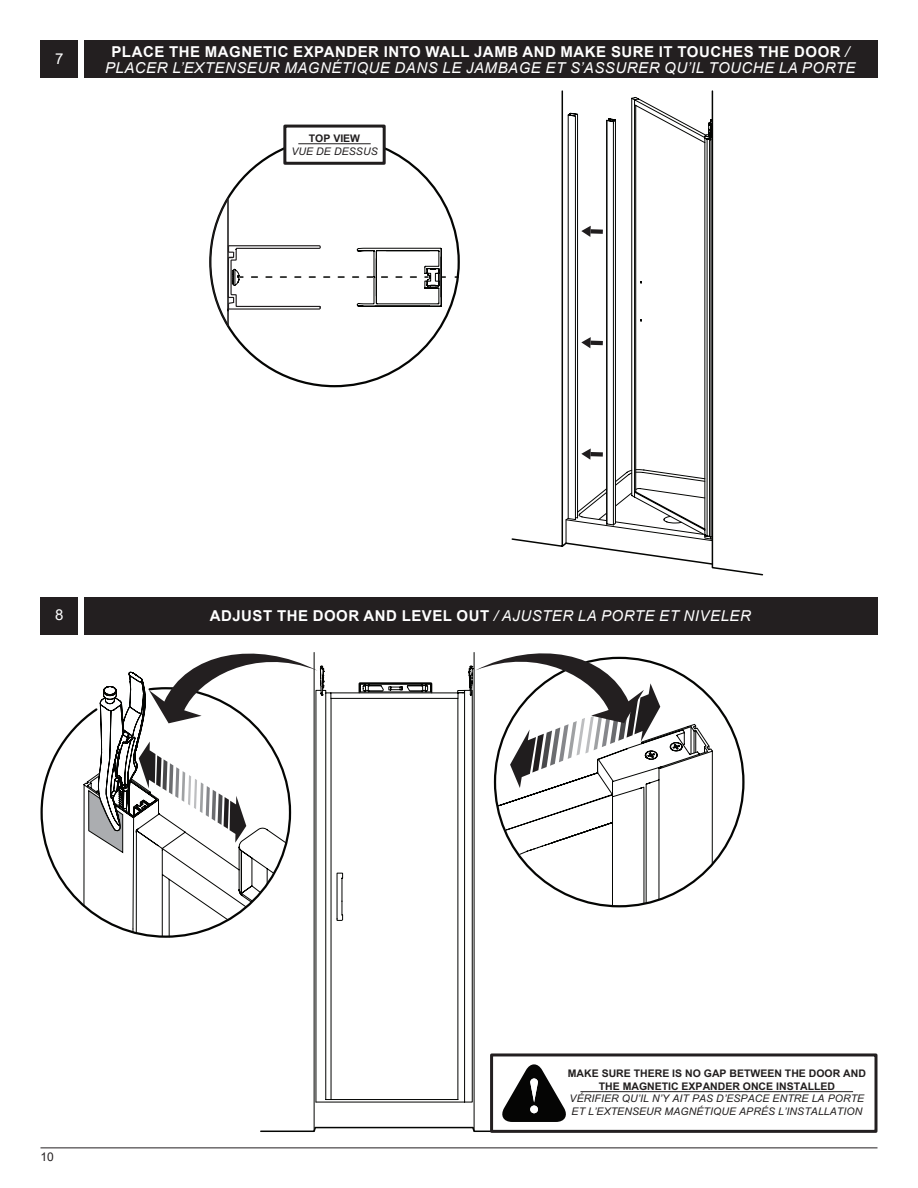
<style>
.page{position:relative;width:918px;height:1188px;background:#fff}
.page>*{position:absolute;margin:0;border:0;box-sizing:border-box;transform-origin:0 0}
.ISNTRUCTIONS_TEXT{font:italic 15px/16.5px "Arial";letter-spacing:.035em;color:#fff;text-align:center}
.ISNTRUCTIONS_TEXT-2{font:700 15px "Arial";letter-spacing:.035em;color:#fff}
.INSTRUCTIONS_NUMBERI{font:15px "Arial";color:#fff}
.t1{font:12px "Arial";color:#231f20}
.t2{font:italic 10.5px/12.6px "Arial";letter-spacing:.01em;color:#211e1e;text-align:center}
.t3{font:italic 10.5px/12.6px "Arial";letter-spacing:.01em;color:#201d1e;text-align:center}
.s1{font-weight:700;font-style:normal}
.s2{font-weight:400;font-style:italic}
</style>
<div class="page">
<hr style="left:40px;top:1148px;width:838px;height:1px;background:#231f20">
<div style="left:84px;top:40px;width:794px;height:38px;background:#231f20"></div>
<div style="left:84px;top:597px;width:794px;height:38px;background:#231f20"></div>
<div style="left:40px;top:40px;width:38px;height:38px;background:#231f20"></div>
<div style="left:40px;top:597px;width:38px;height:38px;background:#231f20"></div>
<svg style="left:209px;top:147px;width:251px;height:240px"></svg>
<div style="left:285px;top:126px;width:99px;height:37px;background:#fff"></div>
<div style="left:283px;top:125px;width:103px;height:40px;border:3px solid #201d1e"></div>
<hr style="left:298px;top:143px;width:73px;height:1px;background:#201d1e">
<svg style="left:210px;top:197px;width:235px;height:132px"></svg>
<svg style="left:538px;top:90px;width:225px;height:485px"></svg>
<svg style="left:40px;top:686px;width:251px;height:221px"></svg>
<svg style="left:83px;top:742px;width:204px;height:196px"></svg>
<hr style="left:188px;top:775px;width:3px;height:31px;background:#bdbec0">
<hr style="left:474px;top:652px;width:1px;height:479px;background:#040503">
<hr style="left:314px;top:652px;width:1px;height:479px;background:#040503">
<svg style="left:315px;top:680px;width:158px;height:382px"></svg>
<svg style="left:149px;top:652px;width:175px;height:71px"></svg>
<svg style="left:468px;top:652px;width:250px;height:254px"></svg>
<div style="left:490px;top:1053px;width:388px;height:80px;border:3px solid #231f20"></div>
<svg style="left:260px;top:1062px;width:308px;height:70px"></svg>
<div style="left:530px;top:1106px;width:8px;height:7px;background:#fff;border-radius:50%"></div>
<hr style="left:580px;top:1091px;width:273px;height:1px;background:#231f20">
<p class="INSTRUCTIONS_NUMBERI" style="left:55px;top:48px;width:10px">7</p>
<p class="ISNTRUCTIONS_TEXT" style="left:105px;top:43px;width:752px"><span class="s1">PLACE THE MAGNETIC EXPANDER INTO WALL JAMB AND MAKE SURE IT TOUCHES THE DOOR</span> /<br>PLACER L’EXTENSEUR MAGNÉTIQUE DANS LE JAMBAGE ET S’ASSURER QU’IL TOUCHE LA PORTE</p>
<p class="t3" style="left:291px;top:132px;width:88px"><span class="s1">TOP VIEW<br></span>VUE DE DESSUS</p>
<p class="INSTRUCTIONS_NUMBERI" style="left:55px;top:605px;width:10px">8</p>
<p class="ISNTRUCTIONS_TEXT-2" style="left:210px;top:606px;width:543px">ADJUST THE DOOR AND LEVEL OUT <span class="s2">/ AJUSTER LA PORTE ET NIVELER</span></p>
<p class="t1" style="left:40px;top:1149px;width:15px">10</p>
<p class="t2" style="left:568px;top:1067px;width:300px"><span class="s1">MAKE SURE THERE IS NO GAP BETWEEN THE DOOR AND THE MAGNETIC EXPANDER ONCE INSTALLED<br></span>VÉRIFIER QU’IL N’Y AIT PAS D’ESPACE ENTRE LA PORTE ET L’EXTENSEUR MAGNÉTIQUE APRÉS L’INSTALLATION</p>
</div>
